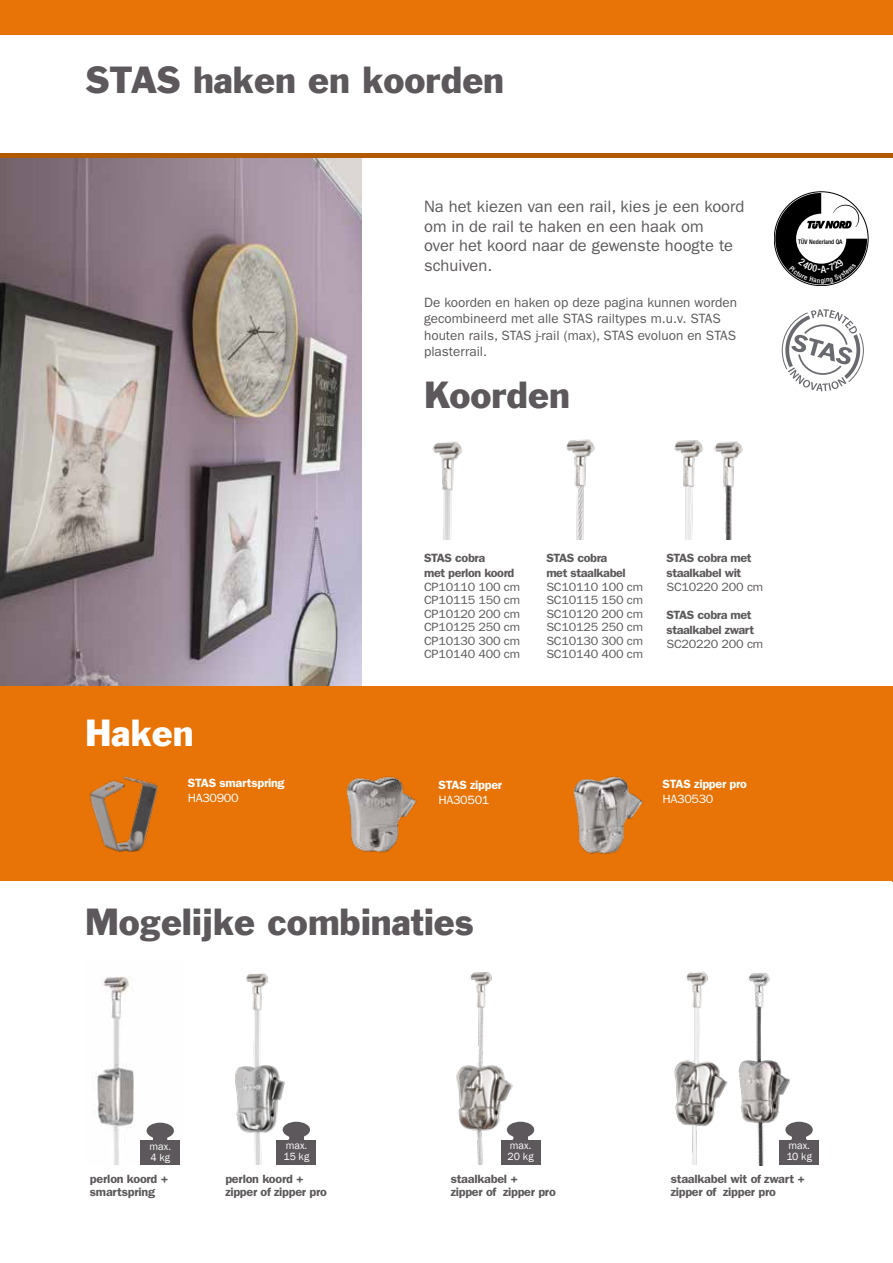
<style>
.page{position:relative;width:893px;height:1263px;background:#fff}
.page>*{position:absolute;margin:0;border:0;box-sizing:border-box;transform-origin:0 0}
.t1{font:34.5px "Franklin Gothic";color:#5c585b}
.t2{font:34.5px "Franklin Gothic";color:#fff}
.t3{font:16.5px/19.5px "ITC Franklin Gothic Std";color:#5c585b}
.t4{font:13.5px/16.5px "ITC Franklin Gothic Std";color:#5c585b}
.t5{font:600 12px/15px "ITC Franklin Gothic Std";letter-spacing:-.02em;color:#5c585b;scale:1.05 1}
.t6{font:12px/13.5px "ITC Franklin Gothic Std";letter-spacing:-.02em;color:#5c585b;text-align:justify;scale:1.05 1}
.t7{font:600 12px "ITC Franklin Gothic Std";letter-spacing:-.02em;color:#fff;scale:1.05 1}
.t8{font:12px "ITC Franklin Gothic Std";letter-spacing:-.03em;color:#fff;scale:1.05 1}
.t9{font:10.65px/11.4px "Franklin Gothic";color:#fff}
.t10{font:500 condensed 6.3px "Helvetica Neue LT";color:#000}
</style>
<div class="page">
<img style="left:0;top:157px;width:361px;height:529px">
<hr style="left:892px;top:686px;width:1px;height:196px;background:#e87307">
<div style="left:0;top:686px;width:893px;height:195px;background:#e87307"></div>
<div style="left:0;top:0;width:893px;height:34px;background:#e87307"></div>
<img style="left:738px;top:973px;width:69px;height:192px">
<img style="left:674px;top:971px;width:54px;height:194px">
<img style="left:346px;top:776px;width:71px;height:77px">
<img style="left:573px;top:776px;width:70px;height:78px">
<img style="left:89px;top:776px;width:69px;height:76px">
<img style="left:97px;top:976px;width:83px;height:188px">
<div style="left:154px;top:1135px;width:13px;height:8px;background:#5c585b"></div>
<div style="left:140px;top:1141px;width:40px;height:24px;background:#5c585b"></div>
<div style="left:147px;top:1123px;width:27px;height:16px;background:#5c585b;border-radius:50%"></div>
<img style="left:456px;top:972px;width:79px;height:192px">
<div style="left:514px;top:1134px;width:13px;height:8px;background:#5c585b"></div>
<div style="left:501px;top:1140px;width:40px;height:24px;background:#5c585b"></div>
<div style="left:507px;top:1122px;width:27px;height:16px;background:#5c585b;border-radius:50%"></div>
<img style="left:235px;top:973px;width:75px;height:191px">
<div style="left:290px;top:1134px;width:13px;height:8px;background:#5c585b"></div>
<div style="left:276px;top:1140px;width:40px;height:24px;background:#5c585b"></div>
<div style="left:283px;top:1122px;width:27px;height:16px;background:#5c585b;border-radius:50%"></div>
<div style="left:793px;top:1134px;width:13px;height:8px;background:#5c585b"></div>
<div style="left:779px;top:1140px;width:40px;height:24px;background:#5c585b"></div>
<div style="left:785px;top:1122px;width:28px;height:16px;background:#5c585b;border-radius:50%"></div>
<img style="left:714px;top:441px;width:29px;height:98px">
<img style="left:674px;top:440px;width:30px;height:99px">
<img style="left:565px;top:439px;width:30px;height:100px">
<img style="left:432px;top:441px;width:31px;height:98px">
<hr style="left:0;top:153px;width:893px;height:4px;background:#b15a03">
<svg style="left:782px;top:309px;width:82px;height:82px"></svg>
<svg style="left:775px;top:193px;width:92px;height:91px"></svg>
<h1 class="t1" style="left:85px;top:58px;width:421px">STAS haken en koorden</h1>
<h2 class="t3" style="left:424px;top:197px;width:322px">Na het kiezen van een rail, kies je een koord om in de rail te haken en een haak om<br>over het koord naar de gewenste hoogte te schuiven.</h2>
<p class="t4" style="left:424px;top:294px;width:314px">De koorden en haken op deze pagina kunnen worden gecombineerd met alle STAS railtypes m.u.v. STAS houten rails, STAS j-rail (max), STAS evoluon en STAS plasterrail.</p>
<h1 class="t1" style="left:424px;top:373px;width:147px">Koorden</h1>
<p class="t10" style="left:798px;top:238px;width:46px">TÜV Nederland QA</p>
<h1 class="t2" style="left:85px;top:710px;width:110px">Haken</h1>
<p class="t7" style="left:188px;top:775px;width:94px">STAS smartspring</p>
<p class="t8" style="left:188px;top:791px;width:50px">HA30900</p>
<p class="t5" style="left:424px;top:550px;width:88px">STAS cobra<br>met perlon koord</p>
<p class="t6" style="left:424px;top:580px;width:93px">CP10110 100 cm CP10115 150 cm CP10120 200 cm CP10125 250 cm CP10130 300 cm CP10140 400 cm</p>
<p class="t5" style="left:546px;top:550px;width:77px">STAS cobra met staalkabel</p>
<p class="t6" style="left:546px;top:580px;width:94px">SC10110 100 cm SC10115 150 cm SC10120 200 cm SC10125 250 cm SC10130 300 cm SC10140 400 cm</p>
<p class="t5" style="left:666px;top:550px;width:83px">STAS cobra met staalkabel wit</p>
<p class="t6" style="left:666px;top:580px;width:94px">SC10220 200 cm</p>
<p class="t5" style="left:666px;top:607px;width:85px">STAS cobra met staalkabel zwart</p>
<p class="t6" style="left:666px;top:637px;width:94px">SC20220 200 cm</p>
<p class="t7" style="left:438px;top:777px;width:62px">STAS zipper</p>
<p class="t8" style="left:438px;top:792px;width:50px">HA30501</p>
<p class="t7" style="left:663px;top:777px;width:82px">STAS zipper pro</p>
<p class="t8" style="left:663px;top:792px;width:50px">HA30530</p>
<h1 class="t1" style="left:85px;top:900px;width:390px">Mogelijke combinaties</h1>
<p class="t9" style="left:150px;top:1141px;width:23px">max.<br>4 kg</p>
<p class="t9" style="left:508px;top:1140px;width:27px">max.<br>20 kg</p>
<p class="t9" style="left:284px;top:1140px;width:27px">max.<br>15 kg</p>
<p class="t9" style="left:786px;top:1140px;width:27px">max.<br>10 kg</p>
<p class="t5" style="left:90px;top:1172px;width:76px;line-height:13.5px">perlon koord + smartspring</p>
<p class="t5" style="left:225px;top:1172px;width:98px;line-height:13.5px">perlon koord + zipper of zipper pro</p>
<p class="t5" style="left:451px;top:1172px;width:102px;line-height:13.5px">staalkabel +<br>zipper of zipper pro</p>
<p class="t5" style="left:671px;top:1172px;width:129px;line-height:13.5px">staalkabel wit of zwart + zipper of zipper pro</p>
</div>
